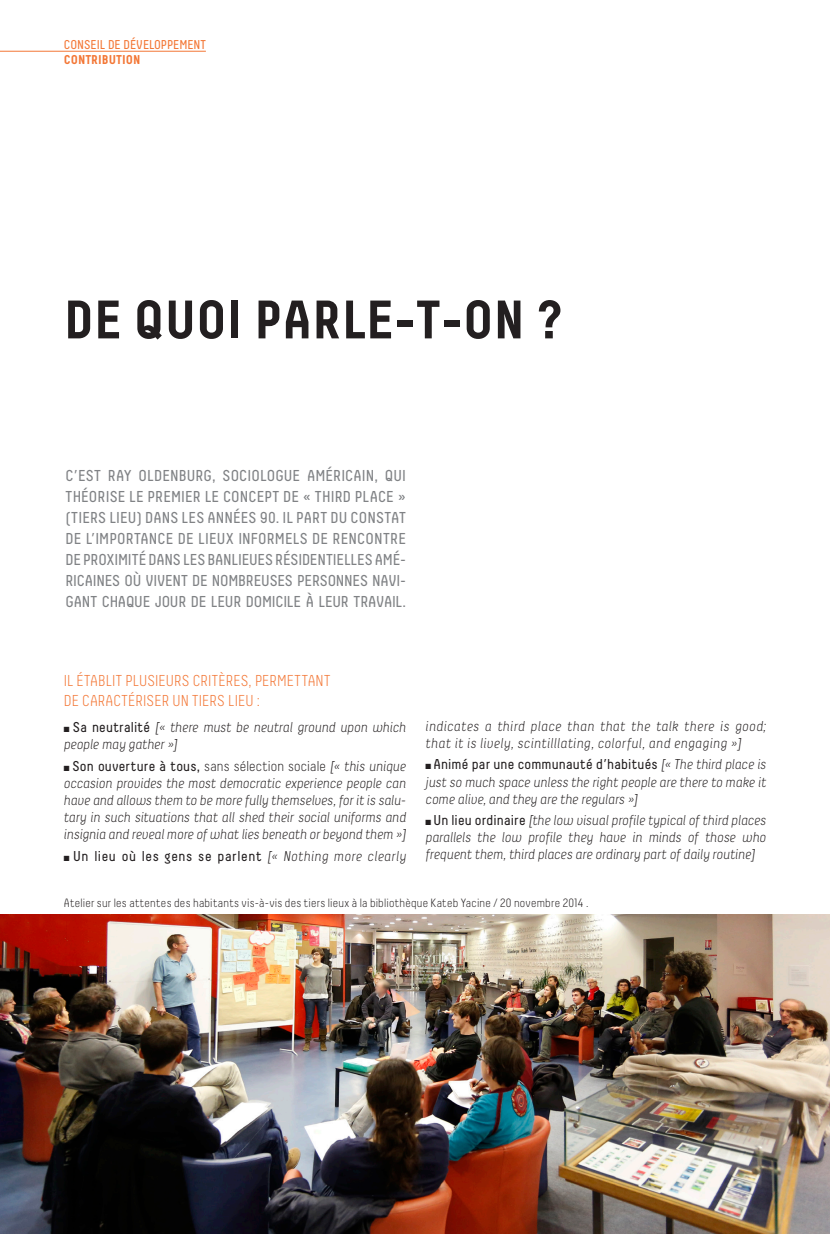
<style>
.page{position:relative;width:830px;height:1234px;background:#fff}
.page>*{position:absolute;margin:0;border:0;box-sizing:border-box;transform-origin:0 0}
.titre_niveau_1{font:700 54px "Decima";color:#231f20}
.chapo{font:15.75px/21px "Decima";letter-spacing:-.015em;color:#808285;text-align:justify}
.titre_niveau_3{font:300 15.75px "Decima";letter-spacing:.01em;color:#f37736}
.texte{font:italic 300 14.25px/17.1px "Decima";letter-spacing:.01em;color:#231f20;text-align:justify}
.texte-2{font:italic 300 14.25px/17.1px "Decima";letter-spacing:.035em;color:#231f20}
.texte-3{font:14.25px "Decima";letter-spacing:.04em;color:#231f20}
.t1{font:12.75px "Decima";color:#f37736}
.t2{font:700 12.75px "Decima";color:#f37736}
.texte-4{font:300 12px "Decima";letter-spacing:.02em;color:#231f20}
.s1{font-weight:400;font-style:normal}
.s2{font-style:normal}
.s3{font-weight:300;font-style:italic}
</style>
<div class="page">
<hr style="left:0;top:51px;width:206px;height:1px;background:#f37736">
<img style="left:0;top:914px;width:829px;height:319px">
<p class="t1" style="left:64px;top:37px;width:144px">CONSEIL DE DÉVELOPPEMENT</p>
<p class="t2" style="left:64px;top:52px;width:78px">CONTRIBUTION</p>
<p class="titre_niveau_1" style="left:64px;top:287px;width:501px">DE QUOI PARLE-T-ON ?</p>
<p class="chapo" style="left:65px;top:464px;width:342px">C’EST RAY OLDENBURG, SOCIOLOGUE AMÉRICAIN, QUI THÉORISE LE PREMIER LE CONCEPT DE « THIRD PLACE » (TIERS LIEU) DANS LES ANNÉES 90. IL PART DU CONSTAT DE L’IMPORTANCE DE LIEUX INFORMELS DE RENCONTRE DE PROXIMITÉ DANS LES BANLIEUES RÉSIDENTIELLES AMÉ-RICAINES OÙ VIVENT DE NOMBREUSES PERSONNES NAVI-GANT CHAQUE JOUR DE LEUR DOMICILE À LEUR TRAVAIL.</p>
<p class="titre_niveau_3" style="left:64px;top:671px;width:268px">IL ÉTABLIT PLUSIEURS CRITÈRES, PERMETTANT</p>
<p class="titre_niveau_3" style="left:64px;top:691px;width:197px">DE CARACTÉRISER UN TIERS LIEU :</p>
<p class="texte" style="left:64px;top:718px;width:343px">■ <span class="s1">Sa neutralité</span> [« there must be neutral ground upon which people may gather »]</p>
<p class="texte" style="left:64px;top:757px;width:343px">■ <span class="s1">Son ouverture à tous,</span> <span class="s2">sans sélection sociale</span> [« this unique occasion provides the most democratic experience people can have and allows them to be more fully themselves, for it is salu&shy;tary in such situations that all shed their social uniforms and insignia and reveal more of what lies beneath or beyond them »]</p>
<p class="texte-3" style="left:64px;top:847px;width:343px">■ Un lieu où les gens se parlent <span class="s3">[« Nothing more clearly</span></p>
<p class="texte-2" style="left:425px;top:717px;width:342px">indicates a third place than that the talk there is good; that it is lively, scintilllating, colorful, and engaging »]</p>
<p class="texte" style="left:425px;top:755px;width:342px">■ <span class="s1">Animé par une communauté d’habitués</span> [« The third place is just so much space unless the right people are there to make it come alive, and they are the regulars »]</p>
<p class="texte" style="left:425px;top:811px;width:342px">■ <span class="s1">Un lieu ordinaire</span> [the low visual profile typical of third places parallels the low profile they have in minds of those who frequent them, third places are ordinary part of daily routine]</p>
<p class="texte-4" style="left:64px;top:896px;width:526px">Atelier sur les attentes des habitants vis-à-vis des tiers lieux à la bibliothèque Kateb Yacine / 20 novembre 2014 .</p>
</div>
